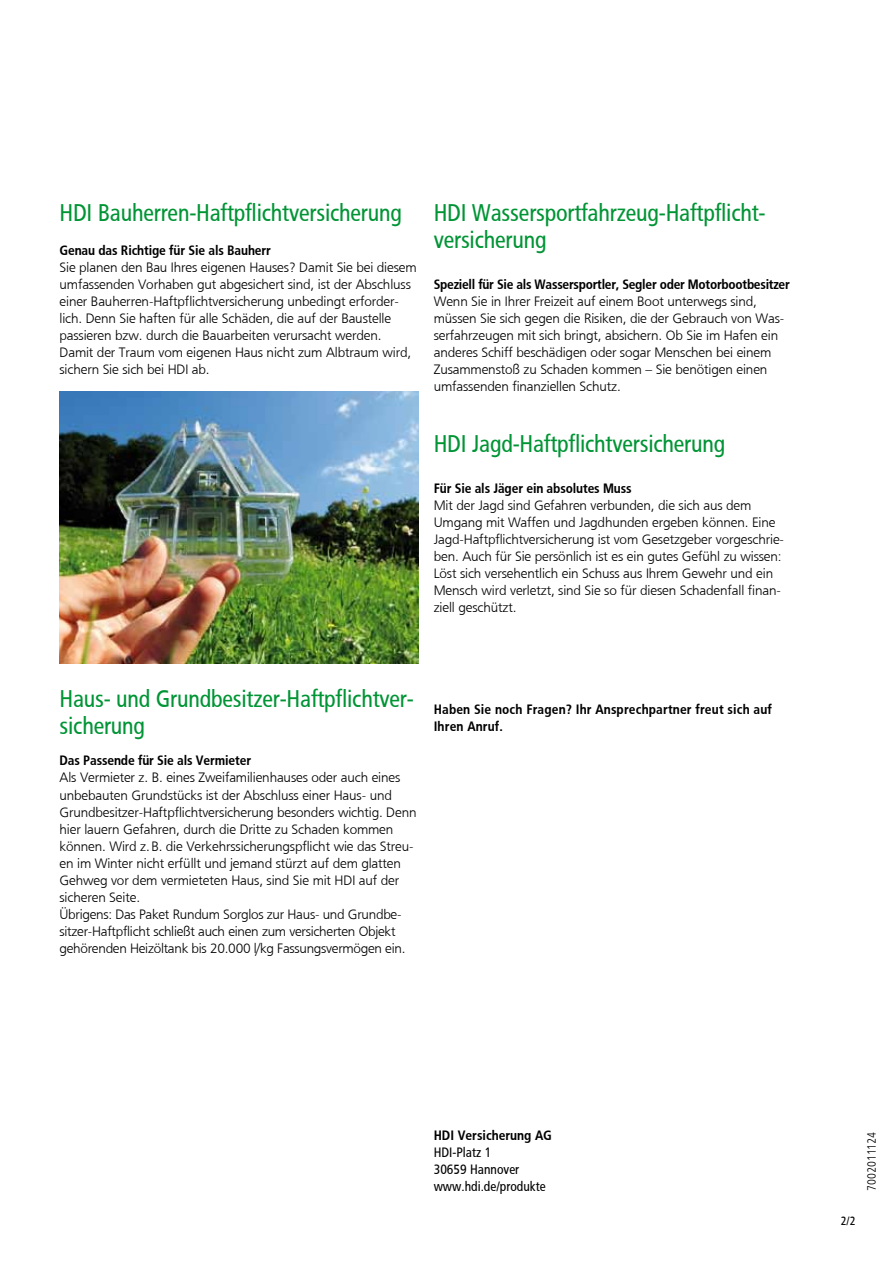
<style>
.page{position:relative;width:893px;height:1263px;background:#fff}
.page>*{position:absolute;margin:0;border:0;box-sizing:border-box;transform-origin:0 0}
.t1{font:24px/27px "HDI Gerling Sans Cond Regular";letter-spacing:-.01em;color:#009435}
.t2{font:13.5px/17px "HDI Gerling Sans Light";letter-spacing:-.01em;color:#000}
.t3{font:13.5px "HDI Gerling Sans Cond Bold";letter-spacing:-.01em;color:#000}
.t4{font:13.5px/17px "HDI Gerling Sans Cond Bold";letter-spacing:.01em;color:#000}
.t5{font:13.5px/17px "HDI Gerling Sans Cond Regular";color:#000}
.t6{font:12px "HDI Gerling Sans Cond Light";color:#000}
.t7{font:12px "HDI Gerling Sans Cond Regular";color:#000}
</style>
<div class="page">
<img style="left:60px;top:391px;width:358px;height:272px">
<h1 class="t1" style="left:60px;top:200px;width:344px">HDI Bauherren-Haftpflichtversicherung</h1>
<p class="t3" style="left:60px;top:243px;width:213px">Genau das Richtige für Sie als Bauherr</p>
<p class="t2" style="left:60px;top:259px;width:359px">Sie planen den Bau Ihres eigenen Hauses? Damit Sie bei diesem umfassenden Vorhaben gut abgesichert sind, ist der Abschluss einer Bauherren-Haftpflichtversicherung unbedingt erforder&shy;lich. Denn Sie haften für alle Schäden, die auf der Baustelle passieren bzw. durch die Bauarbeiten verursacht werden.<br>Damit der Traum vom eigenen Haus nicht zum Albtraum wird, sichern Sie sich bei HDI ab.</p>
<h1 class="t1" style="left:434px;top:200px;width:333px">HDI Wassersportfahrzeug-Haftpflicht&shy;versicherung</h1>
<p class="t3" style="left:434px;top:277px;width:358px">Speziell für Sie als Wassersportler, Segler oder Motorbootbesitzer</p>
<p class="t2" style="left:434px;top:293px;width:352px">Wenn Sie in Ihrer Freizeit auf einem Boot unterwegs sind, müssen Sie sich gegen die Risiken, die der Gebrauch von Was&shy;serfahrzeugen mit sich bringt, absichern. Ob Sie im Hafen ein anderes Schiff beschädigen oder sogar Menschen bei einem Zusammenstoß zu Schaden kommen – Sie benötigen einen umfassenden finanziellen Schutz.</p>
<h1 class="t1" style="left:434px;top:431px;width:293px">HDI Jagd-Haftpflichtversicherung</h1>
<p class="t3" style="left:434px;top:481px;width:199px">Für Sie als Jäger ein absolutes Muss</p>
<p class="t2" style="left:434px;top:497px;width:352px">Mit der Jagd sind Gefahren verbunden, die sich aus dem Umgang mit Waffen und Jagdhunden ergeben können. Eine Jagd-Haftpflichtversicherung ist vom Gesetzgeber vorgeschrie&shy;ben. Auch für Sie persönlich ist es ein gutes Gefühl zu wissen:<br>Löst sich versehentlich ein Schuss aus Ihrem Gewehr und ein Mensch wird verletzt, sind Sie so für diesen Schadenfall finan&shy;ziell geschützt.</p>
<h1 class="t1" style="left:60px;top:686px;width:356px">Haus- und Grundbesitzer-Haftpflichtver&shy;sicherung</h1>
<p class="t3" style="left:60px;top:753px;width:193px">Das Passende für Sie als Vermieter</p>
<p class="t2" style="left:60px;top:769px;width:359px">Als Vermieter z. B. eines Zweifamilienhauses oder auch eines unbebauten Grundstücks ist der Abschluss einer Haus- und Grundbesitzer-Haftpflichtversicherung besonders wichtig. Denn hier lauern Gefahren, durch die Dritte zu Schaden kommen können. Wird z.B. die Verkehrssicherungspflicht wie das Streu&shy;en im Winter nicht erfüllt und jemand stürzt auf dem glatten Gehweg vor dem vermieteten Haus, sind Sie mit HDI auf der sicheren Seite.<br>Übrigens: Das Paket Rundum Sorglos zur Haus- und Grundbe&shy;sitzer-Haftpflicht schließt auch einen zum versicherten Objekt gehörenden Heizöltank bis 20.000 l/kg Fassungsvermögen ein.</p>
<p class="t4" style="left:434px;top:701px;width:340px">Haben Sie noch Fragen? Ihr Ansprechpartner freut sich auf<br>Ihren Anruf.</p>
<p class="t3" style="left:434px;top:1127px;width:120px">HDI Versicherung AG</p>
<p class="t5" style="left:434px;top:1144px;width:114px">HDI-Platz 1<br>30659 Hannover www.hdi.de/produkte</p>
<p class="t7" style="left:841px;top:1214px;width:16px">2/2</p>
<p class="t6" style="left:865px;top:1191px;width:60px;rotate:-90deg">7002011124</p>
</div>
